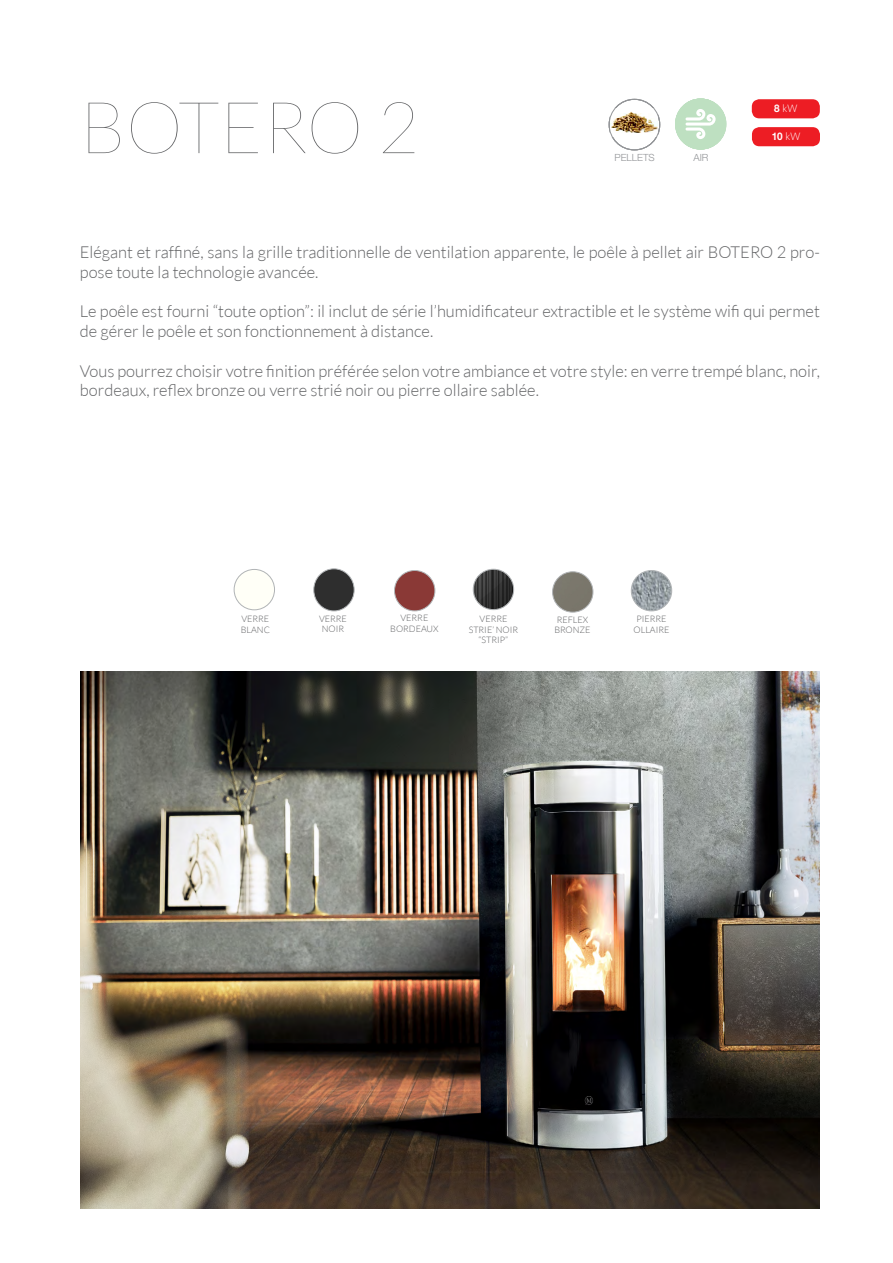
<style>
.page{position:relative;width:893px;height:1263px;background:#fff}
.page>*{position:absolute;margin:0;border:0;box-sizing:border-box;transform-origin:0 0}
.t1{font:100 72px "Lato";color:#636466}
.t2{font:300 16.5px/19.8px "Lato";color:#636466}
.t3{font:700 10.5px "Helvetica Neue LT Std";color:#fff;scale:.95 1}
.t4{font:300 10.5px "Lato";color:#fff;scale:.95 1}
.t5{font:300 9.9px "Helvetica Neue LT Std";color:#939598}
.t6{font:300 9px/10.8px "Lato";color:#636466;text-align:center}
.s1{font-family:"Helvetica Neue LT Std";font-weight:700}
.s2{font-family:"Lato";font-weight:300}
</style>
<div class="page">
<img style="left:80px;top:672px;width:739px;height:537px">
<div style="left:752px;top:99px;width:68px;height:19px;background:#ed1d24;border-radius:7px"></div>
<div style="left:752px;top:127px;width:68px;height:19px;background:#ed1d24;border-radius:7px"></div>
<div style="left:675px;top:99px;width:51px;height:51px;background:#bee0c1;border-radius:50%"></div>
<svg style="left:685px;top:109px;width:31px;height:30px"></svg>
<img style="left:610px;top:108px;width:47px;height:29px">
<div style="left:609px;top:99px;width:51px;height:51px;border:1px solid #939598;border-radius:50%"></div>
<img style="left:234px;top:569px;width:41px;height:41px;border-radius:20px">
<div style="left:234px;top:569px;width:41px;height:41px;border:1px solid #b1b4b6;border-radius:50%"></div>
<img style="left:314px;top:570px;width:40px;height:41px">
<div style="left:313px;top:568px;width:42px;height:43px;border:1px solid #b1b4b6;border-radius:50%"></div>
<img style="left:394px;top:570px;width:41px;height:41px;border-radius:20px">
<div style="left:394px;top:570px;width:41px;height:41px;border:1px solid #b1b4b6;border-radius:50%"></div>
<img style="left:473px;top:569px;width:41px;height:41px;border-radius:20px">
<div style="left:473px;top:569px;width:41px;height:41px;border:1px solid #b1b4b6;border-radius:50%"></div>
<img style="left:553px;top:572px;width:40px;height:40px;border-radius:20px">
<div style="left:552px;top:571px;width:41px;height:41px;border:1px solid #b1b4b6;border-radius:50%"></div>
<img style="left:631px;top:570px;width:41px;height:41px;border-radius:20px">
<div style="left:631px;top:570px;width:41px;height:41px;border:1px solid #b1b4b6;border-radius:50%"></div>
<h1 class="t1" style="left:80px;top:90px;width:341px">BOTERO 2</h1>
<p class="t5" style="left:614px;top:152px;width:42px">PELLETS</p>
<p class="t5" style="left:693px;top:151px;width:17px">AIR</p>
<p class="t4" style="left:774px;top:103px;width:26px"><span class="s1">8</span> kW</p>
<p class="t3" style="left:772px;top:130px;width:32px">10 <span class="s2">kW</span></p>
<p class="t2" style="left:80px;top:242px;width:741px">Elégant et raffiné, sans la grille traditionnelle de ventilation apparente, le poêle à pellet air BOTERO 2 pro&shy;pose toute la technologie avancée.</p>
<p class="t2" style="left:80px;top:301px;width:741px">Le poêle est fourni “toute option”: il inclut de série l’humidificateur extractible et le système wifi qui permet de gérer le poêle et son fonctionnement à distance.</p>
<p class="t2" style="left:80px;top:361px;width:741px">Vous pourrez choisir votre finition préférée selon votre ambiance et votre style: en verre trempé blanc, noir, bordeaux, reflex bronze ou verre strié noir ou pierre ollaire sablée.</p>
<p class="t6" style="left:241px;top:613px;width:31px;text-align:left">VERRE<br>BLANC</p>
<p class="t6" style="left:319px;top:613px;width:29px">VERRE<br>NOIR</p>
<p class="t6" style="left:390px;top:613px;width:50px">VERRE<br>BORDEAUX</p>
<p class="t6" style="left:469px;top:613px;width:51px">VERRE<br>STRIE’ NOIR “STRIP”</p>
<p class="t6" style="left:554px;top:614px;width:38px;text-align:left">REFLEX<br>BRONZE</p>
<p class="t6" style="left:634px;top:614px;width:37px">PIERRE<br>OLLAIRE</p>
</div>
